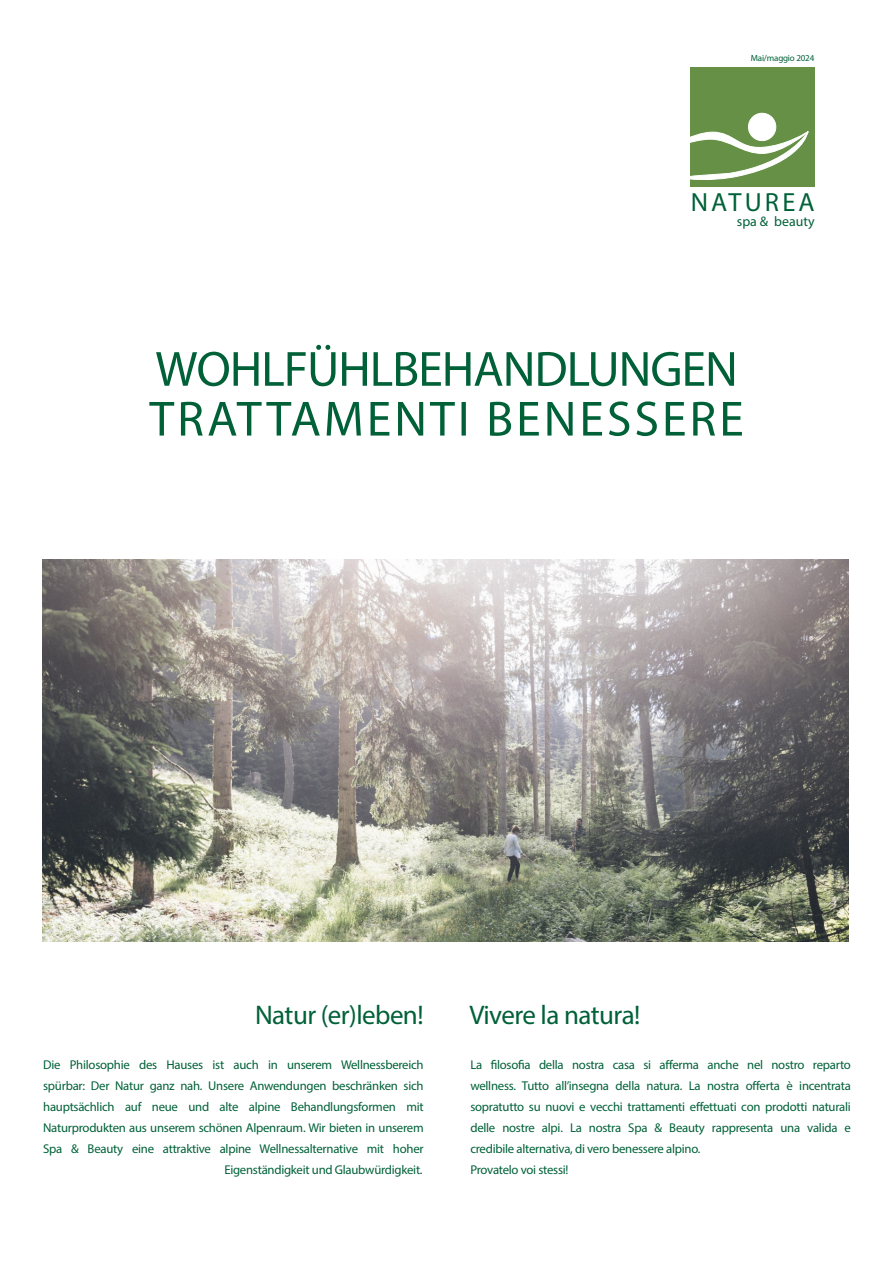
<style>
.page{position:relative;width:893px;height:1263px;background:#fff}
.page>*{position:absolute;margin:0;border:0;box-sizing:border-box;transform-origin:0 0}
.t1{font:27px "Myriad Pro";letter-spacing:-.02em;color:#006138}
.t2{font:26.4px "Myriad Pro";letter-spacing:.12em;color:#006138}
.t3{font:13.95px "Myriad Pro";color:#006138}
.t4{font:12.75px "Myriad Pro";letter-spacing:-.02em;color:#006138}
.t5{font:9px "Myriad Pro";letter-spacing:-.02em;color:#006138}
</style>
<div class="page">
<div style="left:691px;top:67px;width:124px;height:120px;background:#669046"></div>
<svg style="left:691px;top:131px;width:118px;height:49px"></svg>
<div style="left:748px;top:113px;width:28px;height:28px;background:#fff;border-radius:50%"></div>
<div style="left:748px;top:113px;width:28px;height:28px;border:1px solid #fff;border-radius:50%"></div>
<img style="left:43px;top:560px;width:806px;height:382px">
<svg style="left:149px;top:401px;width:593px;height:35px"></svg>
<svg style="left:156px;top:345px;width:578px;height:41px"></svg>
<p class="t5" style="left:751px;top:52px;width:65px">Mai/maggio 2024</p>
<p class="t2" style="left:691px;top:186px;width:125px">NATUREA</p>
<p class="t3" style="left:737px;top:212px;width:79px">spa &amp; beauty</p>
<p class="t1" style="left:255px;top:998px;width:170px">Natur (er)leben!</p>
<p class="t1" style="left:469px;top:999px;width:173px">Vivere la natura!</p>
<p class="t4" style="left:43px;top:1057px;width:382px">Die Philosophie des Hauses ist auch in unserem Wellnessbereich</p>
<p class="t4" style="left:43px;top:1078px;width:382px">spürbar: Der Natur ganz nah. Unsere Anwendungen beschränken sich</p>
<p class="t4" style="left:43px;top:1099px;width:382px">hauptsächlich auf neue und alte alpine Behandlungsformen mit</p>
<p class="t4" style="left:43px;top:1120px;width:382px">Naturprodukten aus unserem schönen Alpenraum. Wir bieten in unserem</p>
<p class="t4" style="left:43px;top:1141px;width:382px">Spa &amp; Beauty eine attraktive alpine Wellnessalternative mit hoher</p>
<p class="t4" style="left:224px;top:1162px;width:200px">Eigenständigkeit und Glaubwürdigkeit.</p>
<p class="t4" style="left:470px;top:1057px;width:382px">La filosofia della nostra casa si afferma anche nel nostro reparto</p>
<p class="t4" style="left:470px;top:1078px;width:382px">wellness. Tutto all’insegna della natura. La nostra offerta è incentrata</p>
<p class="t4" style="left:470px;top:1099px;width:382px">sopratutto su nuovi e vecchi trattamenti effettuati con prodotti naturali</p>
<p class="t4" style="left:470px;top:1120px;width:382px">delle nostre alpi. La nostra Spa &amp; Beauty rappresenta una valida e</p>
<p class="t4" style="left:470px;top:1141px;width:232px">credibile alternativa, di vero benessere alpino.</p>
<p class="t4" style="left:470px;top:1162px;width:100px">Provatelo voi stessi!</p>
</div>
